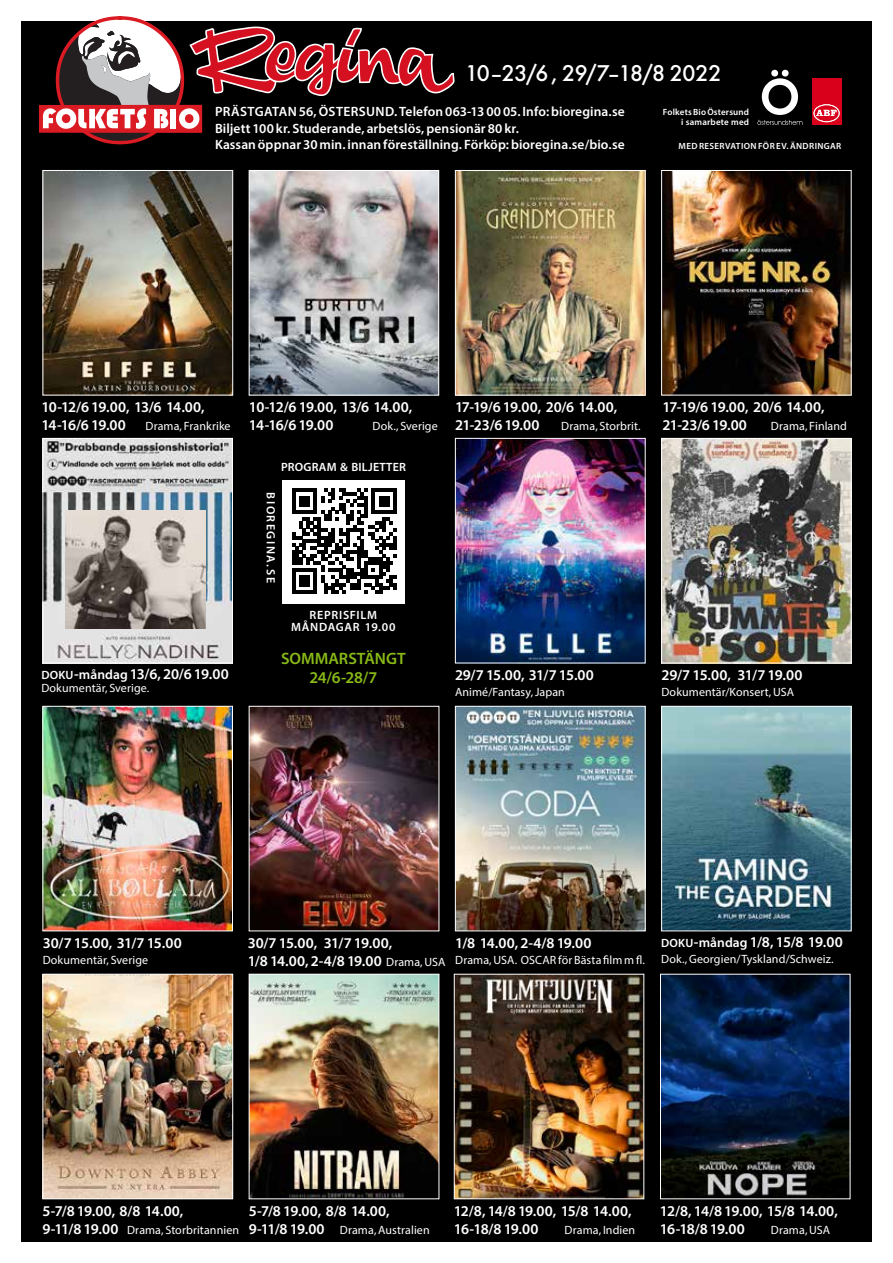
<style>
.page{position:relative;width:893px;height:1263px;background:#fff}
.page>*{position:absolute;margin:0;border:0;box-sizing:border-box;transform-origin:0 0}
.t1{font:500 21px "Futura";letter-spacing:-.02em;color:#fff}
.t2{font:600 16.5px/19.5px "Myriad Pro";letter-spacing:-.005em;color:#89ba17;text-align:center}
.t3{font:600 15px/18px "Myriad Pro";letter-spacing:-.05em;color:#fff}
.t4{font:600 15px/18px "Myriad Pro";letter-spacing:-.025em;color:#fff}
.t5{font:600 15px "Myriad Pro";letter-spacing:-.03em;color:#fff}
.t6{font:600 13.5px/16.5px "Myriad Pro";letter-spacing:.005em;color:#fff}
.t7{font:12px "Myriad Pro";letter-spacing:.01em;color:#fff}
.t8{font:600 12px/12px "Myriad Pro";letter-spacing:.055em;color:#fff;text-align:center}
.t9{font:600 12px "Myriad Pro";letter-spacing:.015em;color:#fff}
.t10{font:600 12px "Myriad Pro";letter-spacing:.125em;color:#fff}
.t11{font:600 9px/10.5px "Myriad Pro";letter-spacing:.025em;color:#fff;text-align:right}
.s1{font-size:12px}
.s2{font-size:13.5px}
.s3{font-weight:400;font-size:12px}
.s4{font-weight:600;font-size:15px}
</style>
<div class="page">
<div style="left:21px;top:21px;width:851px;height:1221px;background:#000"></div>
<svg style="left:39px;top:16px;width:415px;height:129px"></svg>
<svg style="left:757px;top:70px;width:45px;height:55px"></svg>
<div style="left:812px;top:79px;width:29px;height:46px;background:#d8001a"></div>
<svg style="left:813px;top:104px;width:27px;height:18px"></svg>
<img style="left:251px;top:172px;width:186px;height:221px">
<div style="left:249px;top:170px;width:190px;height:225px;border:1px solid #fff"></div>
<img style="left:45px;top:172px;width:186px;height:221px">
<div style="left:43px;top:170px;width:190px;height:225px;border:1px solid #fff"></div>
<img style="left:456px;top:976px;width:186px;height:221px">
<div style="left:454px;top:974px;width:190px;height:225px;border:1px solid #fff"></div>
<img style="left:45px;top:976px;width:186px;height:221px">
<div style="left:43px;top:974px;width:190px;height:225px;border:1px solid #fff"></div>
<img style="left:663px;top:172px;width:187px;height:221px">
<div style="left:661px;top:170px;width:191px;height:225px;border:1px solid #fff"></div>
<img style="left:457px;top:172px;width:187px;height:221px">
<div style="left:455px;top:170px;width:191px;height:225px;border:1px solid #fff"></div>
<img style="left:663px;top:440px;width:187px;height:221px">
<div style="left:661px;top:438px;width:191px;height:225px;border:1px solid #fff"></div>
<img style="left:457px;top:440px;width:187px;height:221px">
<div style="left:455px;top:438px;width:191px;height:225px;border:1px solid #fff"></div>
<img style="left:45px;top:708px;width:186px;height:221px">
<div style="left:43px;top:706px;width:190px;height:225px;border:1px solid #fff"></div>
<img style="left:251px;top:708px;width:186px;height:221px">
<div style="left:249px;top:706px;width:190px;height:225px;border:1px solid #fff"></div>
<img style="left:663px;top:708px;width:187px;height:221px">
<div style="left:661px;top:706px;width:191px;height:225px;border:1px solid #fff"></div>
<img style="left:45px;top:440px;width:186px;height:221px">
<div style="left:43px;top:438px;width:190px;height:225px;border:1px solid #fff"></div>
<img style="left:66px;top:510px;width:140px;height:119px">
<img style="left:457px;top:708px;width:187px;height:221px">
<div style="left:455px;top:706px;width:191px;height:225px;border:1px solid #fff"></div>
<img style="left:251px;top:976px;width:186px;height:221px">
<div style="left:249px;top:974px;width:190px;height:225px;border:1px solid #fff"></div>
<img style="left:662px;top:976px;width:186px;height:221px">
<div style="left:282px;top:480px;width:123px;height:124px;background:#fff"></div>
<svg style="left:292px;top:489px;width:105px;height:105px"></svg>
<h1 class="t1" style="left:465px;top:59px;width:258px">10–23/6 , 29/7–18/8 2022</h1>
<p class="t11" style="left:663px;top:106px;width:88px">Folkets Bio Östersund i samarbete med</p>
<p class="t11" style="left:679px;top:141px;width:164px">MED RESERVATION FÖR EV. ÄNDRINGAR</p>
<p class="t6" style="left:215px;top:103px;width:411px">PRÄSTGATAN 56, ÖSTERSUND. Telefon 063-13 00 05. Info: bioregina.se<br>Biljett 100 kr. Studerande, arbetslös, pensionär 80 kr.<br>Kassan öppnar 30 min. innan föreställning. Förköp: bioregina.se/bio.se</p>
<p class="t3" style="left:41px;top:398px;width:165px">10-12/6 19.00, 13/6 14.00,<br>14-16/6 19.00</p>
<p class="t7" style="left:146px;top:419px;width:87px">Drama, Frankrike</p>
<p class="t3" style="left:249px;top:398px;width:165px">10-12/6 19.00, 13/6 14.00,<br>14-16/6 19.00</p>
<p class="t7" style="left:373px;top:419px;width:67px">Dok., Sverige</p>
<p class="t3" style="left:455px;top:398px;width:164px">17-19/6 19.00, 20/6 14.00,<br>21-23/6 19.00</p>
<p class="t7" style="left:561px;top:419px;width:81px">Drama, Storbrit.</p>
<p class="t3" style="left:662px;top:398px;width:164px">17-19/6 19.00, 20/6 14.00,<br>21-23/6 19.00</p>
<p class="t7" style="left:771px;top:419px;width:78px">Drama, Finland</p>
<p class="t9" style="left:281px;top:460px;width:126px">PROGRAM &amp; BILJETTER</p>
<p class="t10" style="left:278px;top:492px;width:92px;rotate:90deg">BIOREGINA.SE</p>
<p class="t8" style="left:291px;top:609px;width:106px">REPRISFILM<br>MÅNDAGAR 19.00</p>
<p class="t3" style="left:41px;top:664px;width:189px"><span class="s1">DOKU</span>-<span class="s2">måndag</span> 13/6, 20/6 19.00</p>
<p class="t7" style="left:41px;top:681px;width:110px">Dokumentär, Sverige.</p>
<p class="t2" style="left:281px;top:648px;width:126px">SOMMARSTÄNGT<br>24/6-28/7</p>
<p class="t5" style="left:455px;top:665px;width:140px">29/7 15.00, 31/7 15.00</p>
<p class="t7" style="left:455px;top:685px;width:111px">Animé/Fantasy, Japan</p>
<p class="t5" style="left:661px;top:665px;width:142px">29/7 15.00, 31/7 19.00</p>
<p class="t7" style="left:661px;top:685px;width:134px">Dokumentär/Konsert, USA</p>
<p class="t4" style="left:43px;top:933px;width:141px">30/7 15.00, 31/7 15.00</p>
<p class="t7" style="left:43px;top:953px;width:107px">Dokumentär, Sverige</p>
<p class="t4" style="left:248px;top:933px;width:199px">30/7 15.00, 31/7 19.00,<br>1/8 14.00, 2-4/8 19.00 <span class="s3">Drama, USA</span></p>
<p class="t3" style="left:455px;top:933px;width:138px">1/8 14.00, 2-4/8 19.00</p>
<p class="t7" style="left:455px;top:953px;width:191px">Drama, USA. OSCAR för Bästa film m fl.</p>
<p class="t3" style="left:661px;top:932px;width:183px"><span class="s1">DOKU</span>-<span class="s2">måndag</span> 1/8, 15/8 19.00</p>
<p class="t7" style="left:661px;top:952px;width:174px">Dok., Georgien/Tyskland/Schweiz.</p>
<p class="t3" style="left:43px;top:1201px;width:142px">5-7/8 19.00, 8/8 14.00,</p>
<p class="t7" style="left:43px;top:1222px;width:198px"><span class="s4">9-11/8 19.00</span> Drama, Storbritannien</p>
<p class="t3" style="left:249px;top:1201px;width:142px">5-7/8 19.00, 8/8 14.00,</p>
<p class="t7" style="left:249px;top:1222px;width:182px"><span class="s4">9-11/8 19.00</span> Drama, Australien</p>
<p class="t3" style="left:454px;top:1201px;width:179px">12/8, 14/8 19.00, 15/8 14.00,<br>16-18/8 19.00</p>
<p class="t7" style="left:565px;top:1222px;width:72px">Drama, Indien</p>
<p class="t3" style="left:660px;top:1201px;width:179px">12/8, 14/8 19.00, 15/8 14.00,<br>16-18/8 19.00</p>
<p class="t7" style="left:771px;top:1222px;width:61px">Drama, USA</p>
</div>
